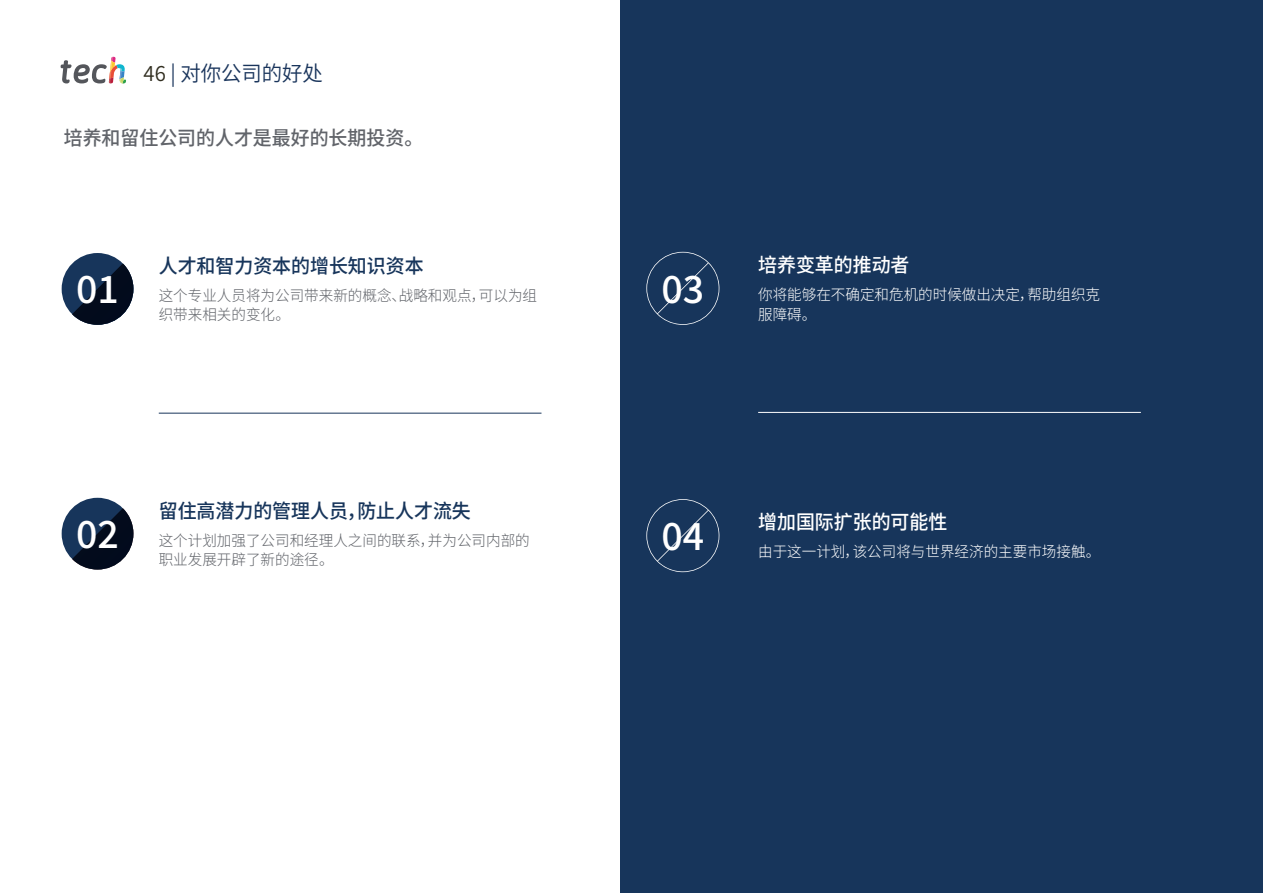
<style>
.page{position:relative;width:1263px;height:893px;background:#fff}
.page>*{position:absolute;margin:0;border:0;box-sizing:border-box;transform-origin:0 0}
.t1{font:500 37.5px "Source Han Sans CN";color:#fff}
.t2{font:21px "Source Han Sans CN";color:#1a355c}
.t3{font:500 19.5px "Source Han Sans CN";color:#17355b}
.t4{font:500 19.5px "Source Han Sans CN";color:#61646a}
.t5{font:500 19.5px "Source Han Sans CN";color:#fff}
.t6{font:300 15px/19.5px "Source Han Sans CN";color:#61646a}
.t7{font:300 15px/19.5px "Source Han Sans CN";color:#fff}
.s1{color:#312e20}
</style>
<div class="page">
<div style="left:621px;top:0;width:642px;height:893px;background:#17355b"></div>
<hr style="left:159px;top:413px;width:382px;height:1px;background:#17355b">
<hr style="left:758px;top:412px;width:383px;height:1px;background:#fff">
<svg style="left:646px;top:499px;width:73px;height:73px"></svg>
<svg style="left:646px;top:252px;width:73px;height:73px"></svg>
<svg style="left:61px;top:57px;width:65px;height:27px"></svg>
<div style="left:62px;top:253px;width:71px;height:72px;background:#17355b;border-radius:50%"></div>
<svg style="left:72px;top:264px;width:61px;height:61px"></svg>
<div style="left:62px;top:498px;width:71px;height:72px;background:#17355b;border-radius:50%"></div>
<svg style="left:72px;top:508px;width:61px;height:62px"></svg>
<h2 class="t2" style="left:144px;top:61px;width:181px"><span class="s1">46</span> | 对你公司的好处</h2>
<h3 class="t4" style="left:64px;top:127px;width:361px">培养和留住公司的人才是最好的长期投资。</h3>
<h1 class="t1" style="left:76px;top:269px;width:44px">01</h1>
<h3 class="t3" style="left:159px;top:255px;width:266px">人才和智力资本的增长知识资本</h3>
<p class="t6" style="left:159px;top:286px;width:380px">这个专业人员将为公司带来新的概念、战略和观点，可以为组织带来相关的变化。</p>
<h1 class="t1" style="left:76px;top:513px;width:44px">02</h1>
<h3 class="t3" style="left:159px;top:500px;width:314px">留住高潜力的管理人员，防止人才流失</h3>
<p class="t6" style="left:159px;top:531px;width:373px">这个计划加强了公司和经理人之间的联系，并为公司内部的职业发展开辟了新的途径。</p>
<h1 class="t1" style="left:661px;top:268px;width:44px">03</h1>
<h3 class="t5" style="left:758px;top:254px;width:153px">培养变革的推动者</h3>
<p class="t7" style="left:758px;top:285px;width:343px">你将能够在不确定和危机的时候做出决定，帮助组织克服障碍。</p>
<h1 class="t1" style="left:661px;top:515px;width:44px">04</h1>
<h3 class="t5" style="left:758px;top:511px;width:191px">增加国际扩张的可能性</h3>
<p class="t7" style="left:758px;top:542px;width:344px">由于这一计划，该公司将与世界经济的主要市场接触。</p>
</div>
